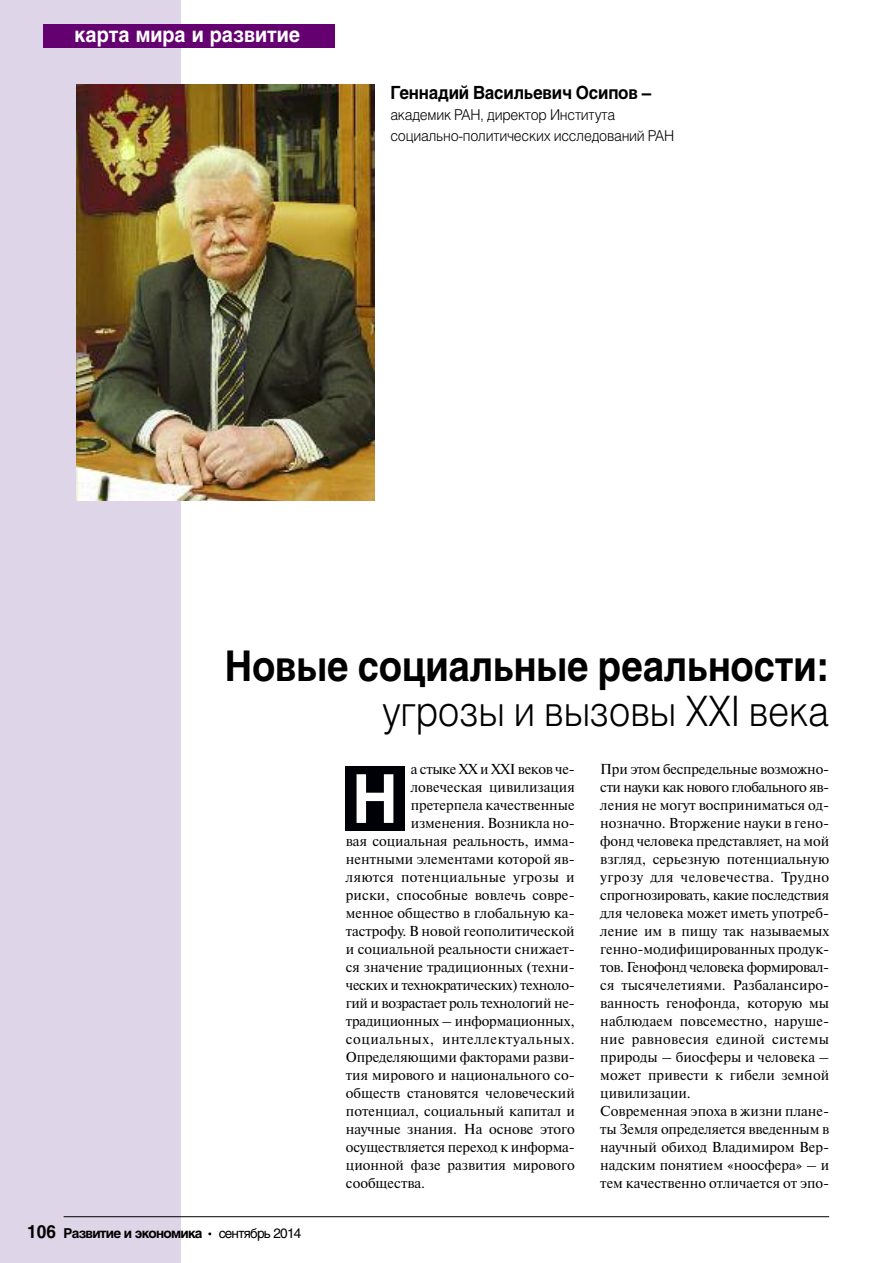
<style>
.page{position:relative;width:893px;height:1263px;background:#fff}
.page>*{position:absolute;margin:0;border:0;box-sizing:border-box;transform-origin:0 0}
.t1{font:700 67.05px "Helios";color:#fff;scale:.94 1}
.t2{font:700 42px "Helios";letter-spacing:-.005em;color:#000;scale:.9 1}
.t3{font:300 42px "Helios";letter-spacing:-.005em;color:#000;scale:.9 1}
.t4{font:700 21px "Helios";color:#fff;scale:.93 1}
.t5{font:700 18px "Helios";letter-spacing:-.01em;color:#000;scale:.93 1}
.t6{font:300 15px/21px "Helios";letter-spacing:-.015em;color:#000;scale:.93 1}
.t7{font:14.4px/18px "Newton C";color:#000}
.t8{font:14.4px "Newton C";letter-spacing:-.025em;color:#000}
.t9{font:14.4px "Newton C";letter-spacing:.04em;color:#000}
.t10{font:14.4px "Newton C";letter-spacing:.02em;color:#000}
.t11{font:700 13.5px "Helios";letter-spacing:-.055em;color:#000}
.s1{font-size:18px}
.s2{font-weight:400}
</style>
<div class="page">
<div style="left:0;top:0;width:181px;height:1263px;background:#ded5e8"></div>
<div style="left:43px;top:24px;width:291px;height:24px;background:#64006f"></div>
<hr style="left:64px;top:1216px;width:765px;height:1px;background:#000">
<div style="left:345px;top:766px;width:60px;height:65px;background:#000107"></div>
<img style="left:77px;top:85px;width:297px;height:415px">
<h3 class="t4" style="left:75px;top:27px;width:244px">карта мира и развитие</h3>
<p class="t5" style="left:390px;top:86px;width:282px">Геннадий Васильевич Осипов –</p>
<p class="t6" style="left:390px;top:106px;width:307px">академик РАН, директор Института социально-политических исследований РАН</p>
<h2 class="t2" style="left:225px;top:650px;width:673px">Новые социальные реальности:</h2>
<h2 class="t3" style="left:382px;top:695px;width:498px">угрозы и вызовы XXI века</h2>
<p class="t11" style="left:27px;top:1228px;width:276px"><span class="s1">106</span> Развитие и экономика <span class="s2">сентябрь 2014</span></p>
<p class="t8" style="left:411px;top:761px;width:166px">а стыке XX и XXI веков че-</p>
<p class="t7" style="left:411px;top:778px;width:166px">ловеческая цивилизация</p>
<p class="t7" style="left:411px;top:796px;width:166px">претерпела качественные</p>
<p class="t7" style="left:411px;top:814px;width:166px">изменения. Возникла но-</p>
<p class="t7" style="left:346px;top:832px;width:230px">вая социальная реальность, имма-</p>
<p class="t7" style="left:346px;top:850px;width:230px">нентными элементами которой яв-</p>
<p class="t10" style="left:346px;top:869px;width:230px">ляются потенциальные угрозы и</p>
<p class="t7" style="left:346px;top:886px;width:230px">риски, способные вовлечь совре-</p>
<p class="t7" style="left:346px;top:904px;width:230px">менное общество в глобальную ка-</p>
<p class="t7" style="left:346px;top:922px;width:230px">тастрофу. В новой геополитической</p>
<p class="t7" style="left:346px;top:940px;width:230px">и социальной реальности снижает-</p>
<p class="t7" style="left:346px;top:958px;width:230px">ся значение традиционных (техни-</p>
<p class="t8" style="left:346px;top:977px;width:230px">ческих и технократических) техноло-</p>
<p class="t8" style="left:346px;top:995px;width:230px">гий и возрастает роль технологий не-</p>
<p class="t7" style="left:346px;top:1012px;width:230px">традиционных – информационных,</p>
<p class="t9" style="left:346px;top:1031px;width:230px">социальных, интеллектуальных.</p>
<p class="t7" style="left:346px;top:1048px;width:230px">Определяющими факторами разви-</p>
<p class="t7" style="left:346px;top:1066px;width:230px">тия мирового и национального со-</p>
<p class="t7" style="left:346px;top:1084px;width:230px">обществ становятся человеческий</p>
<p class="t7" style="left:346px;top:1102px;width:230px">потенциал, социальный капитал и</p>
<p class="t7" style="left:346px;top:1120px;width:230px">научные знания. На основе этого</p>
<p class="t7" style="left:346px;top:1138px;width:230px">осуществляется переход к информа-</p>
<p class="t7" style="left:346px;top:1156px;width:230px">ционной фазе развития мирового</p>
<p class="t7" style="left:346px;top:1174px;width:81px">сообщества.</p>
<h1 class="t1" style="left:352px;top:774px;width:50px">Н</h1>
<p class="t7" style="left:600px;top:760px;width:230px">При этом беспредельные возможно&shy;сти науки как нового глобального яв&shy;ления не могут восприниматься од&shy;нозначно. Вторжение науки в гено&shy;фонд человека представляет, на мой взгляд, серьезную потенциальную угрозу для человечества. Трудно спрогнозировать, какие последствия для человека может иметь употреб&shy;ление им в пищу так называемых генно-модифицированных продук&shy;тов. Генофонд человека формировал&shy;ся тысячелетиями. Разбалансиро&shy;ванность генофонда, которую мы наблюдаем повсеместно, наруше&shy;ние равновесия единой системы природы – биосферы и человека – может привести к гибели земной цивилизации.<br>Современная эпоха в жизни плане&shy;ты Земля определяется введенным в научный обиход Владимиром Вер&shy;надским понятием «ноосфера» – и тем качественно отличается от эпо-</p>
</div>
